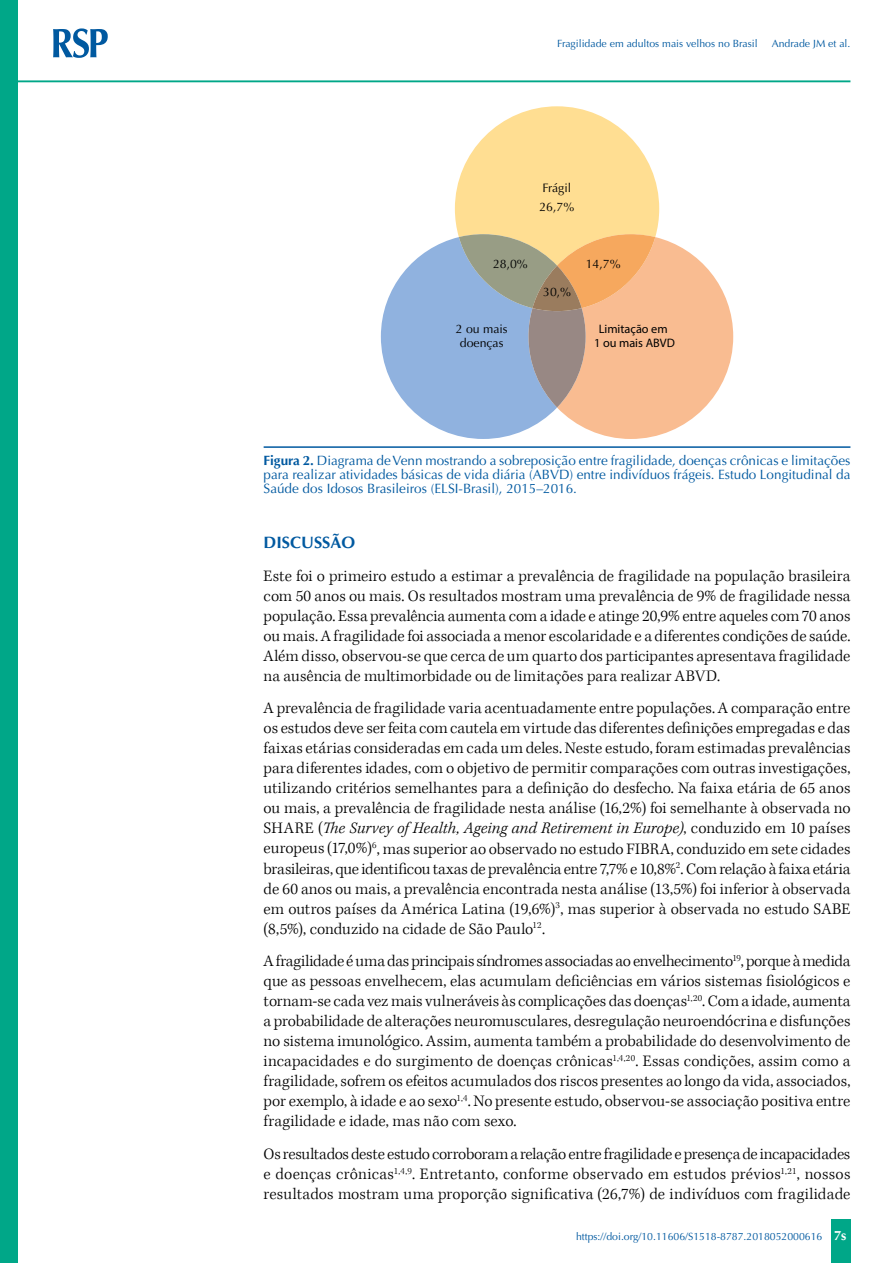
<style>
.page{position:relative;width:893px;height:1263px;background:#fff}
.page>*{position:absolute;margin:0;border:0;box-sizing:border-box;transform-origin:0 0}
.t1{font:300 16.5px/20px "Kepler Std";letter-spacing:.005em;color:#000;text-align:justify}
.t2{font:700 16.5px "Optima";color:#0059a0}
.t3{font:13.5px/14.2px "Optima";color:#0059a0;text-align:justify}
.t4{font:700 13.5px "Optima";color:#fff}
.t5{font:12.3px/14.7px "Optima";color:#000;text-align:center}
.t6{font:12.3px/14.7px "Myriad";color:#000;text-align:center}
.t7{font:12.3px "Optima";color:#010202}
.t8{font:10.5px "Optima";color:#0059a0}
.s1{font-weight:700}
.s2{font-style:italic}
</style>
<div class="page">
<div style="left:831px;top:1220px;width:20px;height:43px;background:#00a788"></div>
<div style="left:0;top:0;width:18px;height:1263px;background:#00a788"></div>
<svg style="left:381px;top:106px;width:352px;height:333px"></svg>
<hr style="left:264px;top:446px;width:586px;height:2px;background:#0059a0">
<svg style="left:53px;top:28px;width:55px;height:30px"></svg>
<hr style="left:18px;top:80px;width:832px;height:2px;background:#00a788">
<p class="t8" style="left:557px;top:37px;width:202px">Fragilidade em adultos mais velhos no Brasil</p>
<p class="t8" style="left:772px;top:37px;width:80px">Andrade JM et al.</p>
<p class="t5" style="left:542px;top:180px;width:30px">Frágil</p>
<p class="t5" style="left:539px;top:199px;width:36px">26,7%</p>
<p class="t7" style="left:493px;top:257px;width:36px">28,0%</p>
<p class="t7" style="left:586px;top:257px;width:36px">14,7%</p>
<p class="t5" style="left:456px;top:321px;width:53px">2 ou mais doenças</p>
<p class="t7" style="left:543px;top:285px;width:30px">30,%</p>
<p class="t6" style="left:594px;top:321px;width:82px">Limitação em<br>1 ou mais ABVD</p>
<p class="t3" style="left:264px;top:453px;width:588px"><span class="s1">Figura 2.</span> Diagrama de Venn mostrando a sobreposição entre fragilidade, doenças crônicas e limitações para realizar atividades básicas de vida diária (ABVD) entre indivíduos frágeis. Estudo Longitudinal da Saúde dos Idosos Brasileiros (ELSI-Brasil), 2015–2016.</p>
<p class="t2" style="left:264px;top:533px;width:93px">DISCUSSÃO</p>
<p class="t1" style="left:264px;top:566px;width:588px">Este foi o primeiro estudo a estimar a prevalência de fragilidade na população brasileira com 50 anos ou mais. Os resultados mostram uma prevalência de 9% de fragilidade nessa população. Essa prevalência aumenta com a idade e atinge 20,9% entre aqueles com 70 anos ou mais. A fragilidade foi associada a menor escolaridade e a diferentes condições de saúde.<br>Além disso, observou-se que cerca de um quarto dos participantes apresentava fragilidade na ausência de multimorbidade ou de limitações para realizar ABVD.</p>
<p class="t1" style="left:264px;top:699px;width:588px">A prevalência de fragilidade varia acentuadamente entre populações. A comparação entre os estudos deve ser feita com cautela em virtude das diferentes definições empregadas e das faixas etárias consideradas em cada um deles. Neste estudo, foram estimadas prevalências para diferentes idades, com o objetivo de permitir comparações com outras investigações, utilizando critérios semelhantes para a definição do desfecho. Na faixa etária de 65 anos ou mais, a prevalência de fragilidade nesta análise (16,2%) foi semelhante à observada no SHARE (<span class="s2">The Survey of Health, Ageing and Retirement in Europe)</span>, conduzido em 10 países europeus (17,0%)<sup>6</sup>, mas superior ao observado no estudo FIBRA, conduzido em sete cidades brasileiras, que identificou taxas de prevalência entre 7,7% e 10,8%<sup>2</sup>. Com relação à faixa etária de 60 anos ou mais, a prevalência encontrada nesta análise (13,5%) foi inferior à observada em outros países da América Latina (19,6%)<sup>3</sup>, mas superior à observada no estudo SABE (8,5%), conduzido na cidade de São Paulo<sup>12</sup>.</p>
<p class="t1" style="left:264px;top:952px;width:588px">A fragilidade é uma das principais síndromes associadas ao envelhecimento<sup>19</sup>, porque à medida que as pessoas envelhecem, elas acumulam deficiências em vários sistemas fisiológicos e tornam-se cada vez mais vulneráveis às complicações das doenças<sup>1,20</sup>. Com a idade, aumenta a probabilidade de alterações neuromusculares, desregulação neuroendócrina e disfunções no sistema imunológico. Assim, aumenta também a probabilidade do desenvolvimento de incapacidades e do surgimento de doenças crônicas<sup>1,4,20</sup>. Essas condições, assim como a fragilidade, sofrem os efeitos acumulados dos riscos presentes ao longo da vida, associados, por exemplo, à idade e ao sexo<sup>1,4</sup>. No presente estudo, observou-se associação positiva entre fragilidade e idade, mas não com sexo.</p>
<p class="t1" style="left:264px;top:1145px;width:588px">Os resultados deste estudo corroboram a relação entre fragilidade e presença de incapacidades e doenças crônicas<sup>1,4,9</sup>. Entretanto, conforme observado em estudos prévios<sup>1,21</sup>, nossos resultados mostram uma proporção significativa (26,7%) de indivíduos com fragilidade</p>
<p class="t8" style="left:576px;top:1230px;width:248px">https://doi.org/10.11606/S1518-8787.2018052000616</p>
<p class="t4" style="left:834px;top:1227px;width:14px">7s</p>
</div>
